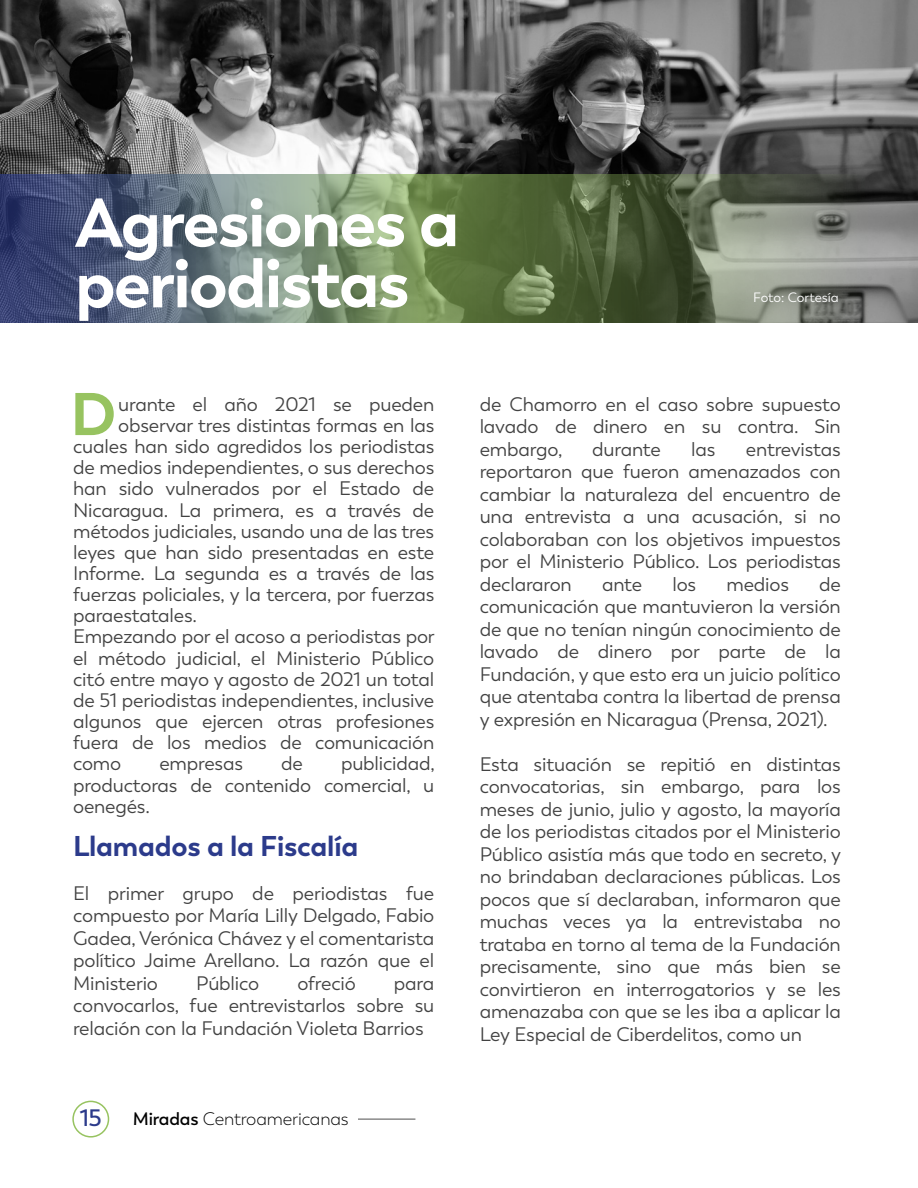
<style>
.page{position:relative;width:918px;height:1188px;background:#fff}
.page>*{position:absolute;margin:0;border:0;box-sizing:border-box;transform-origin:0 0}
.t1{font:700 68.7px/60.8px "Trenda";letter-spacing:-.03em;color:#fff}
.t2{font:700 60px "Trenda";color:#97c360}
.t3{font:700 28.5px "Trenda";letter-spacing:-.01em;color:#2c3b8b}
.t4{font:600 23.7px "Trenda";color:#2c3b8b}
.t5{font:19.5px/22.5px "Trenda";letter-spacing:-.01em;color:#424242;text-align:justify}
.t6{font:300 18px "Trenda";letter-spacing:-.01em;color:#000}
.t7{font:13.5px "Trenda";letter-spacing:-.005em;color:#fff}
.s1{font-weight:600}
</style>
<div class="page">
<hr style="left:358px;top:1119px;width:57px;height:1px;background:#4e4e4e">
<div style="left:72px;top:1101px;width:37px;height:37px;border:2px solid #97c360;border-radius:50%"></div>
<img style="left:0;top:0;width:918px;height:175px">
<svg style="left:0;top:175px;width:918px;height:148px;background:#667567"></svg>
<h1 class="t1" style="left:75px;top:193px;width:386px">Agresiones a periodistas</h1>
<p class="t7" style="left:753px;top:290px;width:87px">Foto: Cortesía</p>
<h2 class="t2" style="left:70px;top:377px;width:48px">D</h2>
<p class="t5" style="left:118px;top:393px;width:318px">urante el año 2021 se pueden</p>
<p class="t5" style="left:118px;top:414px;width:318px">observar tres distintas formas en las</p>
<p class="t5" style="left:73px;top:435px;width:363px">cuales han sido agredidos los periodistas</p>
<p class="t5" style="left:73px;top:456px;width:363px">de medios independientes, o sus derechos</p>
<p class="t5" style="left:73px;top:478px;width:363px">han sido vulnerados por el Estado de</p>
<p class="t5" style="left:73px;top:499px;width:363px">Nicaragua. La primera, es a través de</p>
<p class="t5" style="left:73px;top:520px;width:363px">métodos judiciales, usando una de las tres</p>
<p class="t5" style="left:73px;top:541px;width:363px">leyes que han sido presentadas en este</p>
<p class="t5" style="left:73px;top:562px;width:363px">Informe. La segunda es a través de las</p>
<p class="t5" style="left:73px;top:583px;width:363px">fuerzas policiales, y la tercera, por fuerzas</p>
<p class="t5" style="left:73px;top:605px;width:126px">paraestatales.</p>
<p class="t5" style="left:73px;top:626px;width:363px">Empezando por el acoso a periodistas por</p>
<p class="t5" style="left:73px;top:647px;width:363px">el método judicial, el Ministerio Público</p>
<p class="t5" style="left:73px;top:668px;width:363px">citó entre mayo y agosto de 2021 un total</p>
<p class="t5" style="left:73px;top:689px;width:363px">de 51 periodistas independientes, inclusive</p>
<p class="t5" style="left:73px;top:710px;width:363px">algunos que ejercen otras profesiones</p>
<p class="t5" style="left:73px;top:732px;width:363px">fuera de los medios de comunicación</p>
<p class="t5" style="left:73px;top:753px;width:50px">como</p>
<p class="t5" style="left:159px;top:753px;width:85px">empresas</p>
<p class="t5" style="left:281px;top:753px;width:23px">de</p>
<p class="t5" style="left:73px;top:753px;width:363px;line-height:21.1px;text-indent:268px">publicidad, productoras de contenido comercial, u oenegés.</p>
<h3 class="t3" style="left:73px;top:829px;width:287px">Llamados a la Fiscalía</h3>
<p class="t5" style="left:73px;top:882px;width:363px">El primer grupo de periodistas fue compuesto por María Lilly Delgado, Fabio Gadea, Verónica Chávez y el comentarista político Jaime Arellano. La razón que el Ministerio</p>
<p class="t5" style="left:196px;top:972px;width:65px">Público</p>
<p class="t5" style="left:297px;top:972px;width:60px">ofreció</p>
<p class="t5" style="left:73px;top:972px;width:363px;text-indent:321px">para convocarlos, fue entrevistarlos sobre su relación con la Fundación Violeta Barrios</p>
<p class="t4" style="left:80px;top:1103px;width:23px">15</p>
<p class="t6" style="left:133px;top:1109px;width:217px"><span class="s1">Miradas</span> Centroamericanas</p>
<p class="t5" style="left:480px;top:393px;width:363px">de Chamorro en el caso sobre supuesto lavado de dinero en su contra. Sin embargo,</p>
<p class="t5" style="left:592px;top:438px;width:70px">durante</p>
<p class="t5" style="left:691px;top:438px;width:26px">las</p>
<p class="t5" style="left:480px;top:438px;width:363px;text-indent:266px">entrevistas reportaron que fueron amenazados con cambiar la naturaleza del encuentro de una entrevista a una acusación, si no colaboraban con los objetivos impuestos por el Ministerio Público. Los periodistas declararon</p>
<p class="t5" style="left:480px;top:573px;width:363px;text-indent:340px">de comunicación que mantuvieron la versión de que no tenían ningún conocimiento de lavado de dinero por parte de la Fundación, y que esto era un juicio político que atentaba contra la libertad de prensa y expresión en Nicaragua (Prensa, 2021).</p>
<p class="t5" style="left:480px;top:753px;width:363px">Esta situación se repitió en distintas convocatorias, sin embargo, para los meses de junio, julio y agosto, la mayoría de los periodistas citados por el Ministerio Público asistía más que todo en secreto, y no brindaban declaraciones públicas. Los pocos que sí declaraban, informaron que muchas veces ya la entrevistaba no trataba en torno al tema de la Fundación precisamente, sino que más bien se convirtieron en interrogatorios y se les amenazaba con que se les iba a aplicar la Ley Especial de Ciberdelitos, como un</p>
<p class="t5" style="left:602px;top:573px;width:42px">ante</p>
<p class="t5" style="left:672px;top:573px;width:25px">los</p>
<p class="t5" style="left:726px;top:573px;width:64px">medios</p>
</div>
